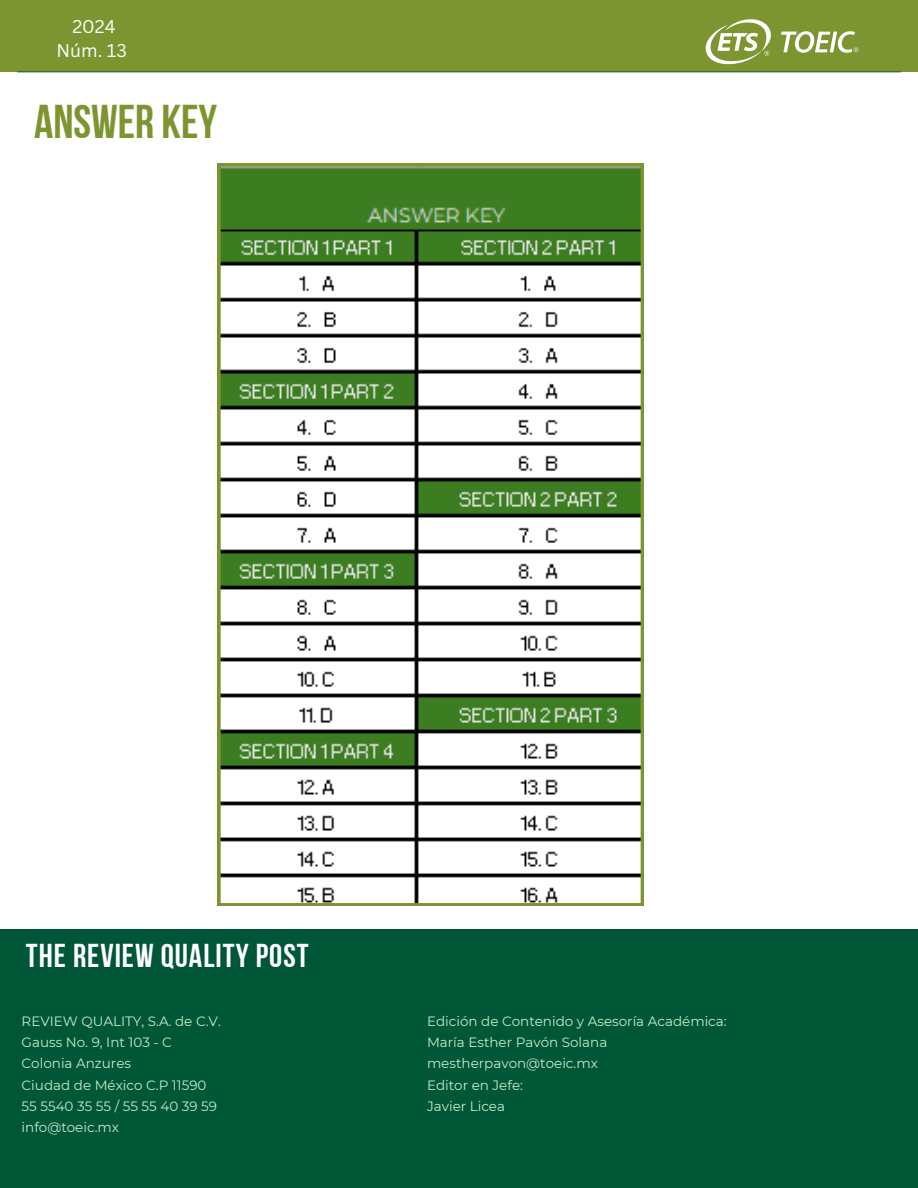
<style>
.page{position:relative;width:918px;height:1188px;background:#fff}
.page>*{position:absolute;margin:0;border:0;box-sizing:border-box;transform-origin:0 0}
.t1{font:47.25px "Bebas Neue Cyrillic";color:#7c9530}
.t2{font:33px "Bebas Neue Cyrillic";letter-spacing:.03em;color:#fff}
.t3{font:18px/24.8px "Canva Sans";color:#fff;text-align:center}
.t4{font:13.5px "Montserrat";color:#c4eccb}
</style>
<div class="page">
<div style="left:0;top:930px;width:918px;height:258px;background:#005738"></div>
<div style="left:0;top:0;width:918px;height:71px;background:#7c9530"></div>
<hr style="left:17px;top:71px;width:884px;height:1px;background:#256135">
<svg style="left:705px;top:19px;width:153px;height:45px"></svg>
<svg style="left:217px;top:163px;width:427px;height:743px"></svg>
<p class="t3" style="left:57px;top:13px;width:72px">2024<br>Núm. 13</p>
<p class="t1" style="left:34px;top:103px;width:185px">ANSWER KEY</p>
<h3 class="t2" style="left:26px;top:942px;width:284px">THE REVIEW QUALITY POST</h3>
<p class="t4" style="left:22px;top:1012px;width:201px">REVIEW QUALITY, S.A. de C.V.</p>
<h1 class="t4" style="left:22px;top:1034px;width:152px">Gauss No. 9, Int 103 - C</h1>
<p class="t4" style="left:22px;top:1055px;width:111px">Colonia Anzures</p>
<h2 class="t4" style="left:22px;top:1077px;width:186px">Ciudad de México C.P 11590</h2>
<p class="t4" style="left:22px;top:1098px;width:197px">55 5540 35 55 / 55 55 40 39 59</p>
<p class="t4" style="left:22px;top:1119px;width:99px">info@toeic.mx</p>
<p class="t4" style="left:427px;top:1012px;width:301px">Edición de Contenido y Asesoría Académica:</p>
<p class="t4" style="left:427px;top:1034px;width:182px">María Esther Pavón Solana</p>
<p class="t4" style="left:427px;top:1055px;width:172px">mestherpavon@toeic.mx</p>
<p class="t4" style="left:427px;top:1077px;width:98px">Editor en Jefe:</p>
<p class="t4" style="left:427px;top:1098px;width:80px">Javier Licea</p>
</div>
